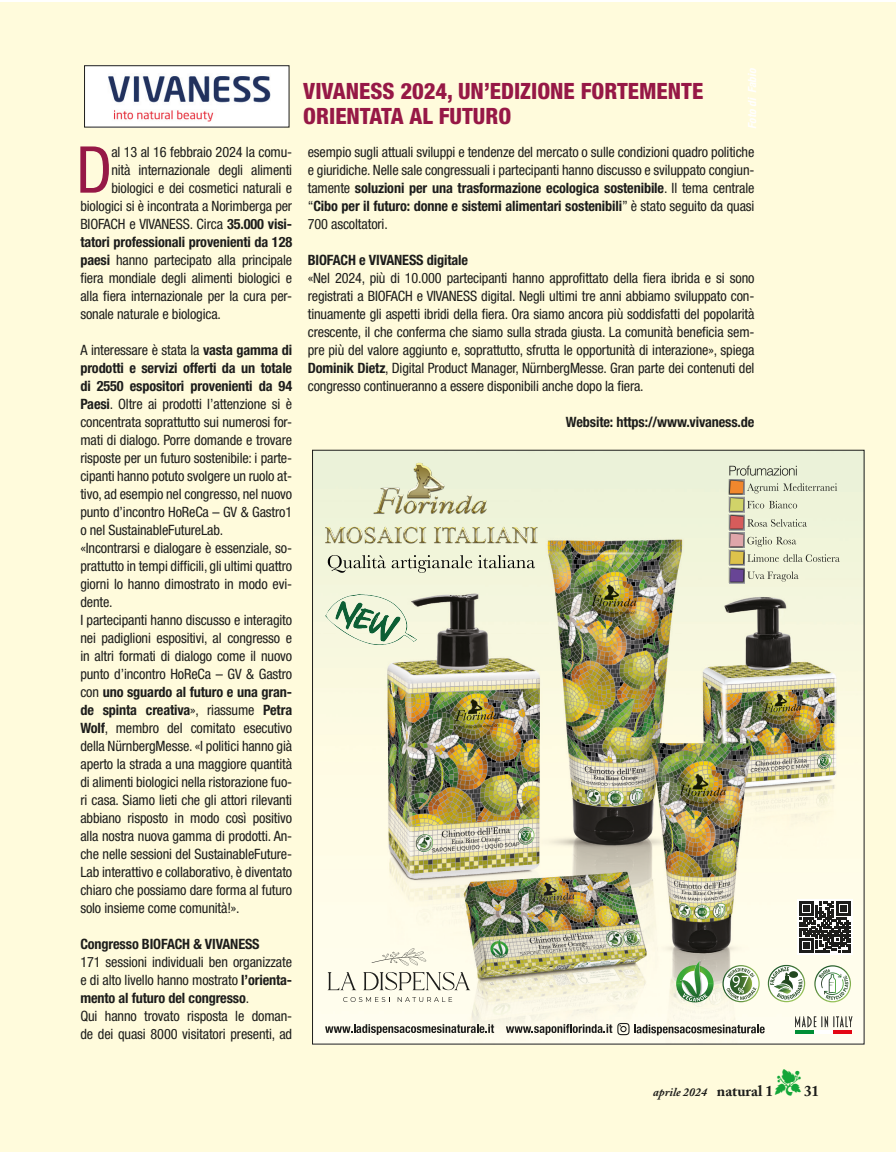
<style>
.page{position:relative;width:896px;height:1152px;background:#fff}
.page>*{position:absolute;margin:0;border:0;box-sizing:border-box;transform-origin:0 0}
.web{font:condensed 64.65px "Helvetica Neue LT Std";color:#961846}
.TITOLO_PRINCIPALE{font:800 condensed 22.5px "Helvetica Neue LT Std";color:#961846}
.t1{font:700 15px "Adobe Caslon Pro";color:#1d1d1b}
.web-2{font:condensed 14.25px/18px "Helvetica Neue LT Std";letter-spacing:-.01em;color:#1d1d1b;text-align:justify}
.web-3{font:700 condensed 14.25px "Helvetica Neue LT Std";letter-spacing:-.01em;color:#1d1d1b}
.t2{font:italic 700 12px "Adobe Caslon Pro";color:#1d1d1b}
.t3{font:italic 700 condensed 11.25px "Helvetica Neue LT Std";color:#fff}
.s1{font-weight:700}
.s2{color:#13a638}
.s3{font-style:normal;font-size:15px}
</style>
<div class="page">
<div style="left:0;top:2px;width:895px;height:1150px;background:#fffbdc"></div>
<img style="left:314px;top:452px;width:548px;height:590px">
<img style="left:325px;top:595px;width:91px;height:50px">
<svg style="left:796px;top:899px;width:56px;height:56px"></svg>
<svg style="left:799px;top:902px;width:51px;height:50px;background:#555553"></svg>
<img style="left:325px;top:462px;width:212px;height:82px">
<div style="left:728px;top:514px;width:16px;height:16px;background:#d6dbc3"></div>
<div style="left:728px;top:532px;width:16px;height:16px;background:#d8dcc4"></div>
<div style="left:728px;top:550px;width:16px;height:15px;background:#d9ddc4"></div>
<svg style="left:728px;top:567px;width:16px;height:16px"></svg>
<svg style="left:728px;top:479px;width:1px;height:16px"></svg>
<div style="left:728px;top:497px;width:16px;height:15px;background:#d6dbc3"></div>
<svg style="left:729px;top:466px;width:110px;height:116px"></svg>
<svg style="left:328px;top:555px;width:144px;height:18px"></svg>
<svg style="left:478px;top:555px;width:57px;height:13px"></svg>
<svg style="left:325px;top:1024px;width:169px;height:11px;background:#abaaa0"></svg>
<svg style="left:795px;top:1016px;width:57px;height:11px"></svg>
<hr style="left:795px;top:1031px;width:18px;height:3px;background:#008e36">
<hr style="left:813px;top:1031px;width:19px;height:3px;background:#fff">
<hr style="left:832px;top:1031px;width:19px;height:3px;background:#e30614">
<svg style="left:371px;top:948px;width:55px;height:17px"></svg>
<svg style="left:343px;top:997px;width:47px;height:5px"></svg>
<svg style="left:397px;top:997px;width:55px;height:5px"></svg>
<svg style="left:327px;top:972px;width:29px;height:18px"></svg>
<svg style="left:363px;top:972px;width:107px;height:18px"></svg>
<img style="left:678px;top:959px;width:24px;height:1px">
<svg style="left:676px;top:960px;width:37px;height:42px;background:#92ba8d"></svg>
<svg style="left:722px;top:965px;width:37px;height:37px"></svg>
<svg style="left:767px;top:965px;width:38px;height:37px"></svg>
<svg style="left:814px;top:965px;width:37px;height:37px"></svg>
<svg style="left:506px;top:1023px;width:258px;height:12px"></svg>
<div style="left:84px;top:66px;width:205px;height:61px;background:#fff"></div>
<img style="left:108px;top:76px;width:163px;height:46px">
<div style="left:84px;top:65px;width:205px;height:62px;border:1px solid #1d1d1b"></div>
<p class="web" style="left:76px;top:132px;width:37px">D</p>
<p class="web-2" style="left:111px;top:143px;width:182px">al 13 al 16 febbraio 2024 la comu-</p>
<p class="web-2" style="left:111px;top:161px;width:182px">nità internazionale degli alimenti</p>
<p class="web-2" style="left:111px;top:179px;width:182px">biologici e dei cosmetici naturali e</p>
<p class="web-2" style="left:80px;top:197px;width:213px">biologici si è incontrata a Norimberga per</p>
<p class="web-2" style="left:80px;top:215px;width:213px">BIOFACH e VIVANESS. Circa <span class="s1">35.000 visi-</span></p>
<p class="web-3" style="left:80px;top:233px;width:213px">tatori professionali provenienti da 128</p>
<p class="web-2" style="left:80px;top:251px;width:213px"><span class="s1">paesi</span> hanno partecipato alla principale</p>
<p class="web-2" style="left:80px;top:269px;width:213px">fiera mondiale degli alimenti biologici e</p>
<p class="web-2" style="left:80px;top:287px;width:213px">alla fiera internazionale per la cura per-</p>
<p class="web-2" style="left:80px;top:305px;width:142px">sonale naturale e biologica.</p>
<p class="web-2" style="left:80px;top:341px;width:213px">A interessare è stata la <span class="s1">vasta gamma di prodotti e servizi offerti da un totale di 2550 espositori provenienti da 94<br>Paesi</span>. Oltre ai prodotti l’attenzione si è concentrata soprattutto sui numerosi for&shy;mati di dialogo. Porre domande e trovare risposte per un futuro sostenibile: i parte&shy;cipanti hanno potuto svolgere un ruolo at&shy;tivo, ad esempio nel congresso, nel nuovo punto d’incontro HoReCa – GV &amp; Gastro1 o nel SustainableFutureLab.</p>
<p class="web-2" style="left:80px;top:539px;width:213px">«Incontrarsi e dialogare è essenziale, so&shy;prattutto in tempi difficili, gli ultimi quattro giorni lo hanno dimostrato in modo evi&shy;dente.</p>
<p class="web-2" style="left:80px;top:611px;width:213px">I partecipanti hanno discusso e interagito nei padiglioni espositivi, al congresso e in altri formati di dialogo come il nuovo punto d’incontro HoReCa – GV &amp; Gastro con <span class="s1">uno sguardo al futuro e una gran&shy;de spinta creativa</span>», riassume <span class="s1">Petra Wolf</span>, membro del comitato esecutivo della NürnbergMesse. «I politici hanno già aperto la strada a una maggiore quantità di alimenti biologici nella ristorazione fuo&shy;ri casa. Siamo lieti che gli attori rilevanti abbiano risposto in modo così positivo alla nostra nuova gamma di prodotti. An&shy;che nelle sessioni del SustainableFuture-Lab interattivo e collaborativo, è diventato chiaro che possiamo dare forma al futuro solo insieme come comunità!».</p>
<p class="web-3" style="left:80px;top:935px;width:181px">Congresso BIOFACH &amp; VIVANESS</p>
<p class="web-2" style="left:80px;top:953px;width:213px">171 sessioni individuali ben organizzate e di alto livello hanno mostrato <span class="s1">l’orienta&shy;mento al futuro del congresso</span>.</p>
<p class="web-2" style="left:80px;top:1007px;width:213px">Qui hanno trovato risposta le doman&shy;de dei quasi 8000 visitatori presenti, ad</p>
<p class="t3" style="left:745px;top:129px;width:62px;rotate:-90deg">Foto di Fabio</p>
<p class="web-2" style="left:308px;top:143px;width:448px">esempio sugli attuali sviluppi e tendenze del mercato o sulle condizioni quadro politiche e giuridiche. Nelle sale congressuali i partecipanti hanno discusso e sviluppato congiun&shy;tamente <span class="s1">soluzioni per una trasformazione ecologica sostenibile</span>. Il tema centrale “<span class="s1">Cibo per il futuro: donne e sistemi alimentari sostenibili</span>” è stato seguito da quasi 700 ascoltatori.</p>
<p class="web-3" style="left:308px;top:251px;width:162px">BIOFACH e VIVANESS digitale</p>
<p class="web-2" style="left:308px;top:269px;width:448px">«Nel 2024, più di 10.000 partecipanti hanno approfittato della fiera ibrida e si sono registrati a BIOFACH e VIVANESS digital. Negli ultimi tre anni abbiamo sviluppato con&shy;tinuamente gli aspetti ibridi della fiera. Ora siamo ancora più soddisfatti del popolarità crescente, il che conferma che siamo sulla strada giusta. La comunità beneficia sem&shy;pre più del valore aggiunto e, soprattutto, sfrutta le opportunità di interazione», spiega <span class="s1">Dominik Dietz</span>, Digital Product Manager, NürnbergMesse. Gran parte dei contenuti del congresso continueranno a essere disponibili anche dopo la fiera.</p>
<p class="web-3" style="left:566px;top:413px;width:190px">Website: https://www.vivaness.de</p>
<p class="TITOLO_PRINCIPALE" style="left:303px;top:77px;width:401px">VIVANESS 2024, UN’EDIZIONE FORTEMENTE</p>
<p class="TITOLO_PRINCIPALE" style="left:303px;top:102px;width:209px">ORIENTATA AL FUTURO</p>
<p class="t1" style="left:775px;top:1082px;width:45px"><span class="s2">▼</span>31</p>
<p class="t2" style="left:653px;top:1084px;width:121px">aprile 2024 <span class="s3">natural 1</span></p>
</div>
